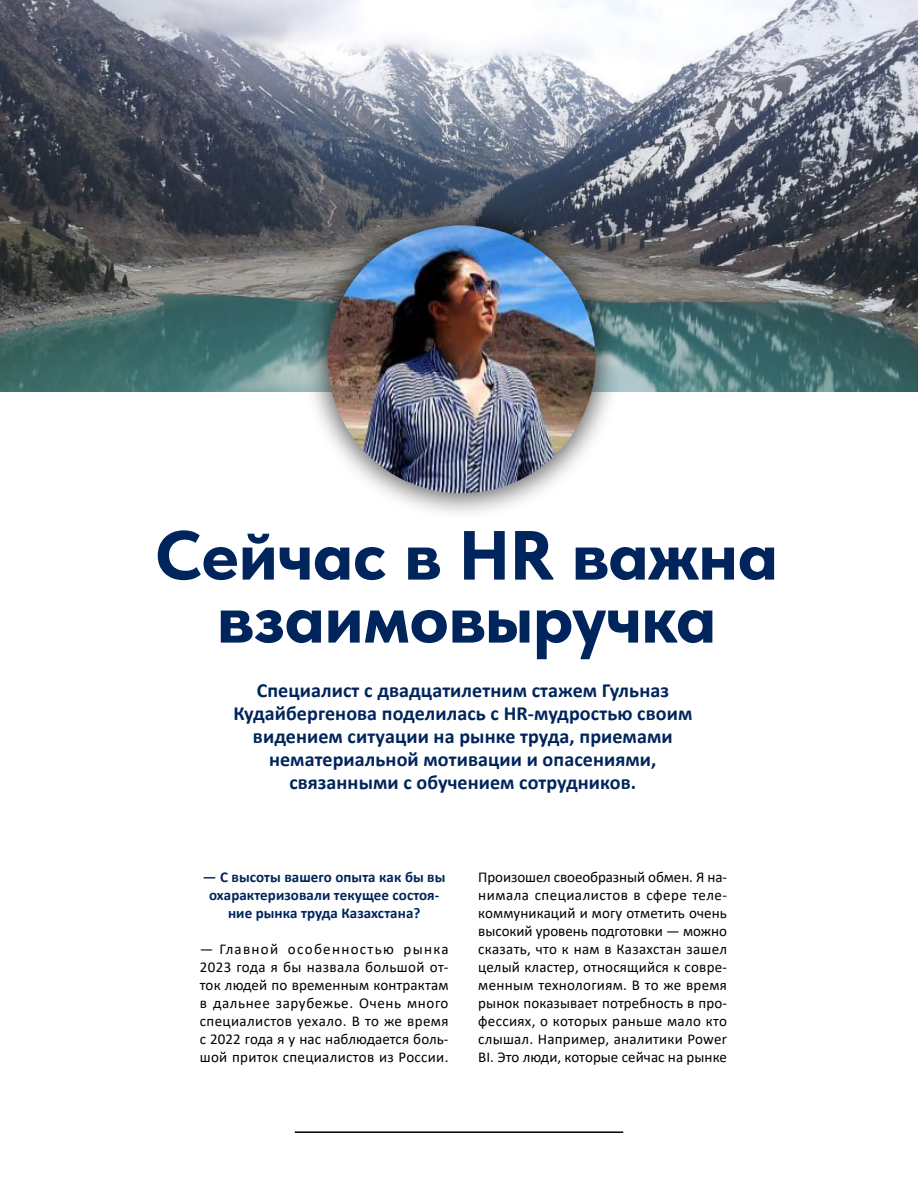
<style>
.page{position:relative;width:918px;height:1188px;background:#fff}
.page>*{position:absolute;margin:0;border:0;box-sizing:border-box;transform-origin:0 0}
.t1{font:800 69.3px/63px "Tilda Sans";color:#00245c;text-align:center}
.t2{font:700 20.1px/23px "Calibri";letter-spacing:.005em;color:#00245c;text-align:center}
.t3{font:15px/18px "Calibri";letter-spacing:.005em;color:#000;text-align:justify}
.t4{font:700 15px/18px "Calibri";letter-spacing:.005em;color:#00245c;text-align:center}
</style>
<div class="page">
<hr style="left:295px;top:1131px;width:328px;height:2px;background:#000">
<img style="left:0;top:0;width:918px;height:391px">
<div style="left:300px;top:198px;width:323px;height:323px;background:#000;opacity:.61"></div>
<img style="left:328px;top:225px;width:268px;height:268px;border-radius:134px">
<h1 class="t1" style="left:155px;top:526px;width:624px">Сейчас в HR важна взаимовыручка</h1>
<h2 class="t2" style="left:233px;top:679px;width:460px">Специалист с двадцатилетним стажем Гульназ Кудайбергенова поделилась с HR-мудростью своим видением ситуации на рынке труда, приемами нематериальной мотивации и опасениями, связанными с обучением сотрудников.</h2>
<p class="t4" style="left:203px;top:868px;width:244px">— С высоты вашего опыта как бы вы охарактеризовали текущее состоя&shy;ние рынка труда Казахстана?</p>
<p class="t3" style="left:200px;top:940px;width:250px">— Главной особенностью рынка 2023 года я бы назвала большой от&shy;ток людей по временным контрактам в дальнее зарубежье. Очень много специалистов уехало. В то же время с 2022 года я у нас наблюдается боль&shy;шой приток специалистов из России.</p>
<p class="t3" style="left:478px;top:868px;width:250px">Произошел своеобразный обмен. Я на&shy;нимала специалистов в сфере теле&shy;коммуникаций и могу отметить очень высокий уровень подготовки — можно сказать, что к нам в Казахстан зашел целый кластер, относящийся к совре&shy;менным технологиям. В то же время рынок показывает потребность в про&shy;фессиях, о которых раньше мало кто слышал. Например, аналитики Power BI. Это люди, которые сейчас на рынке</p>
</div>
